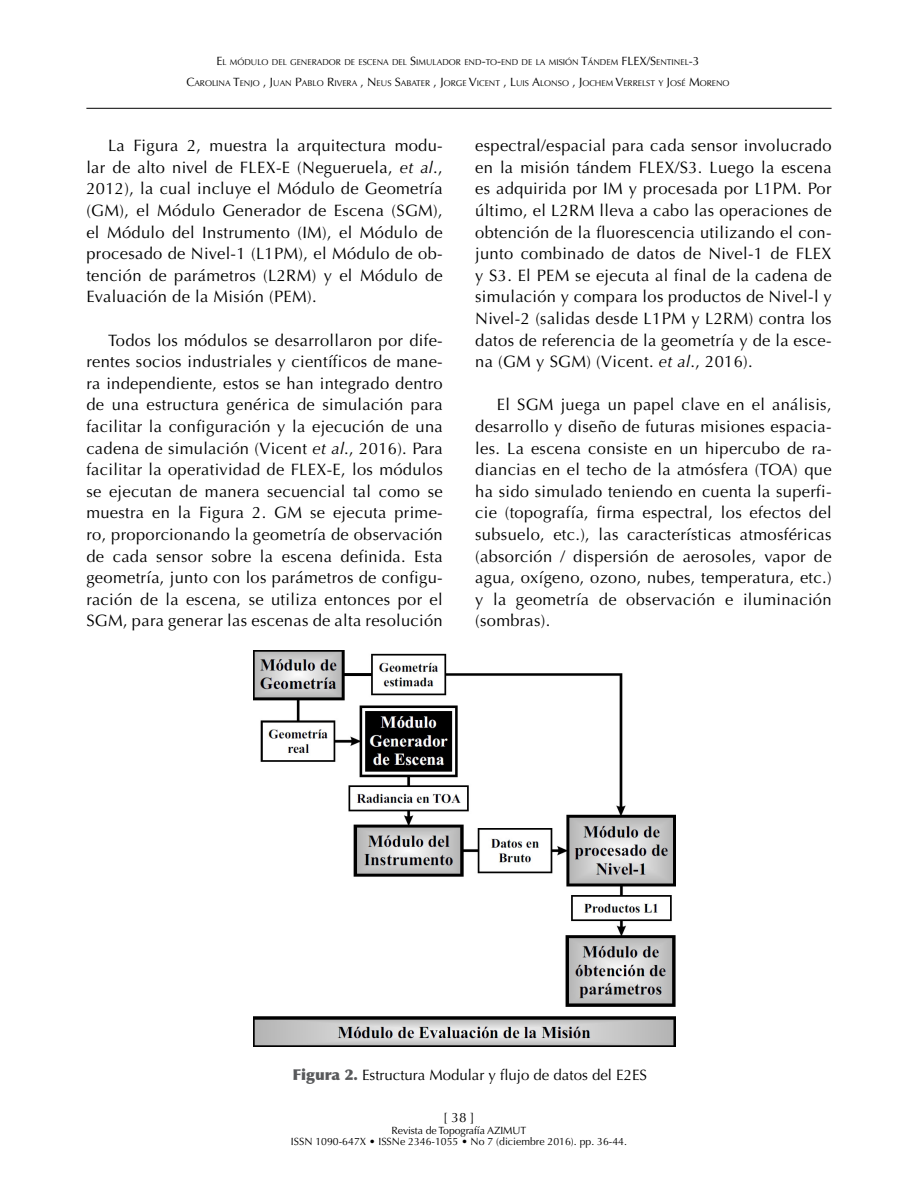
<style>
.page{position:relative;width:918px;height:1188px;background:#fff}
.page>*{position:absolute;margin:0;border:0;box-sizing:border-box;transform-origin:0 0}
.t1{font:16.5px/21.6px "Optima LT Std";letter-spacing:.02em;color:#000;text-align:justify}
.t2{font:15px "Optima LT Std";color:#000}
.t3{font:13.5px "Optima LT Std";color:#000}
.t4{font:10.5px/10.8px "Optima LT Std";color:#000;text-align:center}
.t5{font:8.4px "Optima LT Std";color:#000}
.s1{font-size:12px}
.s2{font-style:italic}
.s3{font-weight:900;color:#58595b}
</style>
<div class="page">
<hr style="left:86px;top:108px;width:746px;height:1px;background:#000">
<img style="left:253px;top:650px;width:423px;height:396px">
<p class="t5" style="left:216px;top:57px;width:485px"><span class="s1">E</span>L MÓDULO DEL GENERADOR DE ESCENA DEL <span class="s1">S</span>IMULADOR END<span class="s1">-</span>TO<span class="s1">-</span>END DE LA MISIÓN <span class="s1">T</span>ÁNDEM <span class="s1">FLEX/S</span>ENTINEL<span class="s1">-3</span></p>
<p class="t5" style="left:186px;top:79px;width:545px"><span class="s1">C</span>AROLINA <span class="s1">T</span>ENJO <span class="s1">, J</span>UAN <span class="s1">P</span>ABLO <span class="s1">R</span>IVERA <span class="s1">, N</span> EUS <span class="s1">S</span>ABATER <span class="s1">, J</span>ORGE <span class="s1">V</span>ICENT <span class="s1">, L</span>UIS <span class="s1">A</span>LONSO <span class="s1">, J</span>OCHEM <span class="s1">V</span>ERRELST Y <span class="s1">J</span>OSÉ <span class="s1">M</span>ORENO</p>
<p class="t1" style="left:86px;top:135px;width:358px;text-indent:22px">La Figura 2, muestra la arquitectura modu&shy;lar de alto nivel de FLEX-E (Negueruela, <span class="s2">et al</span>., 2012), la cual incluye el Módulo de Geometría (GM), el Módulo Generador de Escena (SGM), el Módulo del Instrumento (IM), el Módulo de procesado de Nivel-1 (L1PM), el Módulo de ob&shy;tención de parámetros (L2RM) y el Módulo de Evaluación de la Misión (PEM).</p>
<p class="t1" style="left:86px;top:329px;width:358px;text-indent:22px">Todos los módulos se desarrollaron por dife&shy;rentes socios industriales y científicos de mane&shy;ra independiente, estos se han integrado dentro de una estructura genérica de simulación para facilitar la configuración y la ejecución de una cadena de simulación (Vicent <span class="s2">et al</span>., 2016). Para facilitar la operatividad de FLEX-E, los módulos se ejecutan de manera secuencial tal como se muestra en la Figura 2. GM se ejecuta prime&shy;ro, proporcionando la geometría de observación de cada sensor sobre la escena definida. Esta geometría, junto con los parámetros de configu&shy;ración de la escena, se utiliza entonces por el SGM, para generar las escenas de alta resolución</p>
<p class="t1" style="left:475px;top:135px;width:358px">espectral/espacial para cada sensor involucrado en la misión tándem FLEX/S3. Luego la escena es adquirida por IM y procesada por L1PM. Por último, el L2RM lleva a cabo las operaciones de obtención de la fluorescencia utilizando el con&shy;junto combinado de datos de Nivel-1 de FLEX y S3. El PEM se ejecuta al final de la cadena de simulación y compara los productos de Nivel-l y Nivel-2 (salidas desde L1PM y L2RM) contra los datos de referencia de la geometría y de la esce&shy;na (GM y SGM) (Vicent. <span class="s2">et al</span>., 2016).</p>
<p class="t1" style="left:475px;top:394px;width:358px;text-indent:22px">El SGM juega un papel clave en el análisis, desarrollo y diseño de futuras misiones espacia&shy;les. La escena consiste en un hipercubo de ra&shy;diancias en el techo de la atmósfera (TOA) que ha sido simulado teniendo en cuenta la superfi&shy;cie (topografía, firma espectral, los efectos del subsuelo, etc.), las características atmosféricas (absorción / dispersión de aerosoles, vapor de agua, oxígeno, ozono, nubes, temperatura, etc.) y la geometría de observación e iluminación (sombras).</p>
<p class="t2" style="left:293px;top:1066px;width:356px"><span class="s3">Figura 2.</span> Estructura Modular y flujo de datos del E2ES</p>
<p class="t3" style="left:443px;top:1110px;width:33px">[ 38 ]</p>
<p class="t4" style="left:291px;top:1125px;width:338px">Revista de Topografía AZIMUT<br>ISSN 1090-647X • ISSNe 2346-1055 • No 7 (diciembre 2016). pp. 36-44.</p>
</div>
